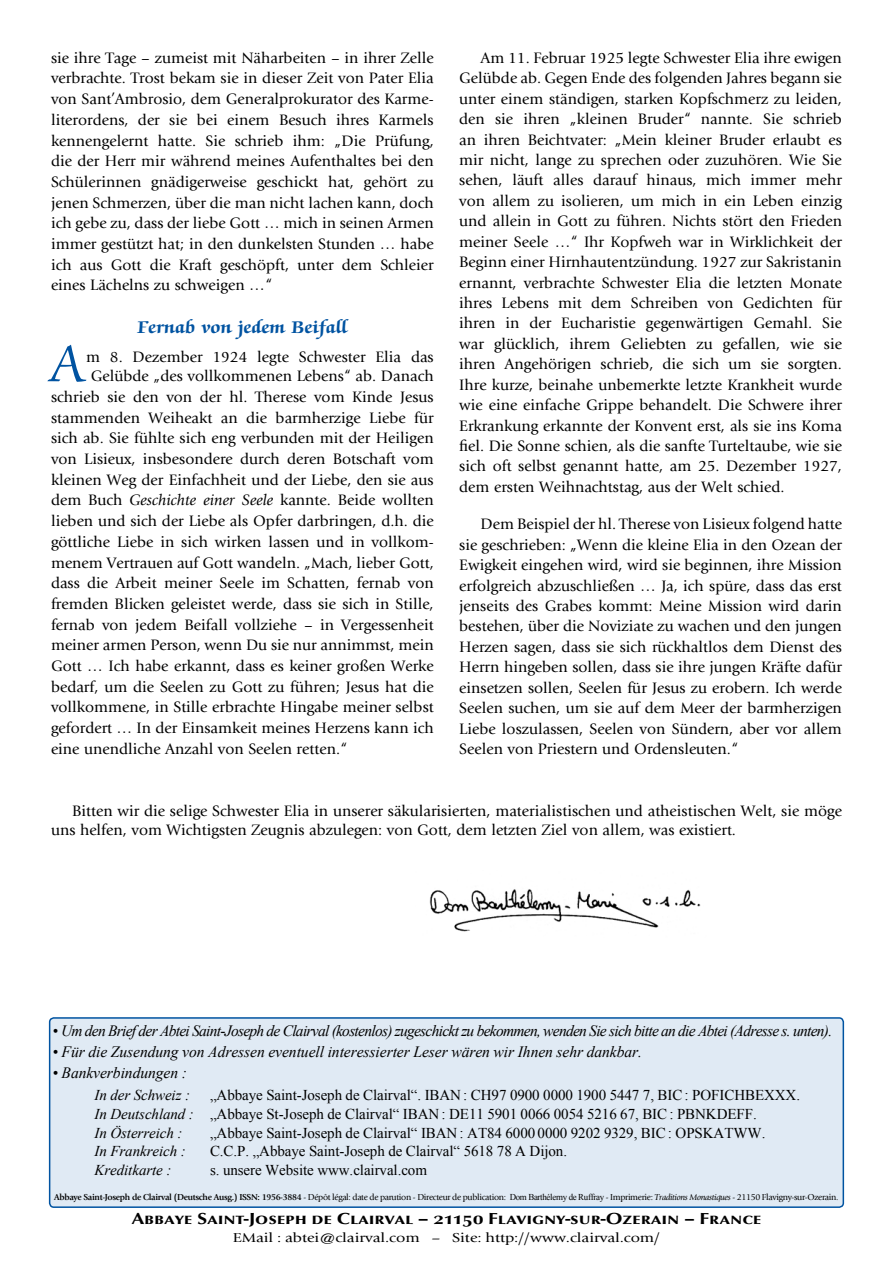
<style>
.page{position:relative;width:893px;height:1263px;background:#fff}
.page>*{position:absolute;margin:0;border:0;box-sizing:border-box;transform-origin:0 0}
.t1{font:60px "Zapf Chancery Std";color:#0053a1;scale:.91 1}
.t2{font:700 19.5px "Zapf Chancery Std";letter-spacing:.015em;color:#0053a1}
.t3{font:700 16.5px "Opus Sm Caps";letter-spacing:-.005em;color:#000;scale:1.2 1}
.t4{font:15.75px/20.4px "Giovanni";color:#000;text-align:justify}
.t5{font:italic 15.75px "Times New Roman";letter-spacing:-.045em;color:#000}
.t6{font:italic 15.75px "Times New Roman";letter-spacing:-.005em;color:#000}
.t7{font:15px/18.6px "Times New Roman";letter-spacing:-.005em;color:#000}
.t8{font:italic 15px "Times New Roman";letter-spacing:-.005em;color:#000}
.t9{font:13.5px "Giovanni";letter-spacing:-.005em;color:#000;scale:1.2 1}
.t10{font:9px "Giovanni";letter-spacing:-.035em;color:#000}
.s1{font-style:italic}
.s2{font-weight:700}
.s3{font-family:"Times New Roman"}
</style>
<div class="page">
<img style="left:429px;top:889px;width:272px;height:43px">
<div style="left:50px;top:1018px;width:793px;height:189px;background:#e0eaf4;border-radius:4px"></div>
<div style="left:49px;top:1017px;width:795px;height:191px;border:2px solid #0053a1;border-radius:4px"></div>
<p class="t4" style="left:51px;top:47px;width:384px">sie ihre Tage – zumeist mit Näharbeiten – in ihrer Zelle verbrachte. Trost bekam sie in dieser Zeit von Pater Elia von Sant’Ambrosio, dem Generalprokurator des Karme&shy;literordens, der sie bei einem Besuch ihres Karmels kennengelernt hatte. Sie schrieb ihm: „Die Prüfung, die der Herr mir während meines Aufenthaltes bei den Schülerinnen gnädigerweise geschickt hat, gehört zu jenen Schmerzen, über die man nicht lachen kann, doch ich gebe zu, dass der liebe Gott … mich in seinen Armen immer gestützt hat; in den dunkelsten Stunden … habe ich aus Gott die Kraft geschöpft, unter dem Schleier eines Lächelns zu schweigen …“</p>
<p class="t2" style="left:137px;top:317px;width:211px">Fernab von jedem Beifall</p>
<h1 class="t1" style="left:51px;top:332px;width:38px">A</h1>
<p class="t4" style="left:86px;top:347px;width:349px">m 8. Dezember 1924 legte Schwester Elia das</p>
<p class="t4" style="left:91px;top:366px;width:344px">Gelübde „des vollkommenen Lebens“ ab. Danach</p>
<p class="t4" style="left:51px;top:387px;width:384px">schrieb sie den von der hl. Therese vom Kinde Jesus</p>
<p class="t4" style="left:51px;top:407px;width:384px">stammenden Weiheakt an die barmherzige Liebe für</p>
<p class="t4" style="left:51px;top:428px;width:384px">sich ab. Sie fühlte sich eng verbunden mit der Heiligen</p>
<p class="t4" style="left:51px;top:449px;width:384px">von Lisieux, insbesondere durch deren Botschaft vom</p>
<p class="t4" style="left:51px;top:470px;width:384px">kleinen Weg der Einfachheit und der Liebe, den sie aus</p>
<p class="t4" style="left:51px;top:490px;width:384px">dem Buch <span class="s1">Geschichte einer Seele</span> kannte. Beide wollten</p>
<p class="t4" style="left:51px;top:511px;width:384px">lieben und sich der Liebe als Opfer darbringen, d.h. die</p>
<p class="t4" style="left:51px;top:532px;width:384px">göttliche Liebe in sich wirken lassen und in vollkom-</p>
<p class="t4" style="left:51px;top:552px;width:384px">menem Vertrauen auf Gott wandeln. „Mach, lieber Gott,</p>
<p class="t4" style="left:51px;top:573px;width:384px">dass die Arbeit meiner Seele im Schatten, fernab von</p>
<p class="t4" style="left:51px;top:594px;width:384px">fremden Blicken geleistet werde, dass sie sich in Stille,</p>
<p class="t4" style="left:51px;top:614px;width:384px">fernab von jedem Beifall vollziehe – in Vergessenheit</p>
<p class="t4" style="left:51px;top:635px;width:384px">meiner armen Person, wenn Du sie nur annimmst, mein</p>
<p class="t4" style="left:51px;top:656px;width:384px">Gott … Ich habe erkannt, dass es keiner großen Werke</p>
<p class="t4" style="left:51px;top:676px;width:384px">bedarf, um die Seelen zu Gott zu führen; Jesus hat die</p>
<p class="t4" style="left:51px;top:697px;width:384px">vollkommene, in Stille erbrachte Hingabe meiner selbst</p>
<p class="t4" style="left:51px;top:718px;width:384px">gefordert … In der Einsamkeit meines Herzens kann ich</p>
<p class="t4" style="left:51px;top:739px;width:298px">eine unendliche Anzahl von Seelen retten.“</p>
<p class="t4" style="left:459px;top:48px;width:384px;text-indent:21px">Am 11. Februar 1925 legte Schwester Elia ihre ewigen Gelübde ab. Gegen Ende des folgenden Jahres begann sie unter einem ständigen, starken Kopfschmerz zu leiden, den sie ihren „kleinen Bruder“ nannte. Sie schrieb an ihren Beichtvater: „Mein kleiner Bruder erlaubt es mir nicht, lange zu sprechen oder zuzuhören. Wie Sie sehen, läuft alles darauf hinaus, mich immer mehr von allem zu isolieren, um mich in ein Leben einzig und allein in Gott zu führen. Nichts stört den Frieden meiner Seele …“ Ihr Kopfweh war in Wirklichkeit der Beginn einer Hirnhautentzündung. 1927 zur Sakristanin ernannt, verbrachte Schwester Elia die letzten Monate ihres Lebens mit dem Schreiben von Gedichten für ihren in der Eucharistie gegenwärtigen Gemahl. Sie war glücklich, ihrem Geliebten zu gefallen, wie sie ihren Angehörigen schrieb, die sich um sie sorgten.<br>Ihre kurze, beinahe unbemerkte letzte Krankheit wurde wie eine einfache Grippe behandelt. Die Schwere ihrer Erkrankung erkannte der Konvent erst, als sie ins Koma fiel. Die Sonne schien, als die sanfte Turteltaube, wie sie sich oft selbst genannt hatte, am 25. Dezember 1927, dem ersten Weihnachtstag, aus der Welt schied.</p>
<p class="t4" style="left:459px;top:514px;width:384px;text-indent:21px">Dem Beispiel der hl. Therese von Lisieux folgend hatte sie geschrieben: „Wenn die kleine Elia in den Ozean der Ewigkeit eingehen wird, wird sie beginnen, ihre Mission erfolgreich abzuschließen … Ja, ich spüre, dass das erst jenseits des Grabes kommt: Meine Mission wird darin bestehen, über die Noviziate zu wachen und den jungen Herzen sagen, dass sie sich rückhaltlos dem Dienst des Herrn hingeben sollen, dass sie ihre jungen Kräfte dafür einsetzen sollen, Seelen für Jesus zu erobern. Ich werde Seelen suchen, um sie auf dem Meer der barmherzigen Liebe loszulassen, Seelen von Sündern, aber vor allem Seelen von Priestern und Ordensleuten.“</p>
<p class="t4" style="left:51px;top:801px;width:792px;line-height:19.5px;text-indent:21px">Bitten wir die selige Schwester Elia in unserer säkularisierten, materialistischen und atheistischen Welt, sie möge uns helfen, vom Wichtigsten Zeugnis abzulegen: von Gott, dem letzten Ziel von allem, was existiert.</p>
<p class="t5" style="left:53px;top:1020px;width:781px">• Um den Brief der Abtei Saint-Joseph de Clairval (kostenlos) zugeschickt zu bekommen, wenden Sie sich bitte an die Abtei (Adresse s. unten).</p>
<p class="t6" style="left:53px;top:1041px;width:591px">• Für die Zusendung von Adressen eventuell interessierter Leser wären wir Ihnen sehr dankbar.</p>
<p class="t6" style="left:53px;top:1061px;width:136px">• Bankverbindungen :</p>
<p class="t8" style="left:95px;top:1085px;width:97px">In der Schweiz :</p>
<p class="t7" style="left:95px;top:1086px;width:707px;text-indent:116px">„Abbaye Saint-Joseph de Clairval“. IBAN : CH97 0900 0000 1900 5447 7, BIC : POFICHBEXXX.<br><span class="s1">In Deutschland :</span> „Abbaye St-Joseph de Clairval“ IBAN : DE11 5901 0066 0054 5216 67, BIC : PBNKDEFF.<br><span class="s1">In Österreich :</span></p>
<p class="t7" style="left:210px;top:1123px;width:557px">„Abbaye Saint-Joseph de Clairval“ IBAN : AT84 6000 0000 9202 9329, BIC : OPSKATWW.</p>
<p class="t8" style="left:95px;top:1141px;width:93px">In Frankreich :</p>
<p class="t7" style="left:210px;top:1142px;width:359px">C.C.P. „Abbaye Saint-Joseph de Clairval“ 5618 78 A Dijon.</p>
<p class="t8" style="left:95px;top:1160px;width:78px">Kreditkarte :</p>
<p class="t7" style="left:210px;top:1160px;width:219px">s. unsere Website www.clairval.com</p>
<p class="t10" style="left:54px;top:1192px;width:786px"><span class="s2">Abbaye Saint-Joseph de Clairval (Deutsche Ausg.) ISSN: 1956-3884</span> - Dépôt légal: date de parution - Directeur de publication: <span class="s3">Dom Barthélemy de Ruffray</span> - Imprimerie: <span class="s1">Traditions Monastiques</span> - 21150 Flavigny-sur-Ozerain.</p>
<p class="t3" style="left:131px;top:1209px;width:527px">Abbaye Saint-Joseph de Clairval – 21150 Flavigny-sur-Ozerain – France</p>
<p class="t9" style="left:233px;top:1229px;width:358px">EMail : abtei@clairval.com – Site: http://www.clairval.com/</p>
</div>
